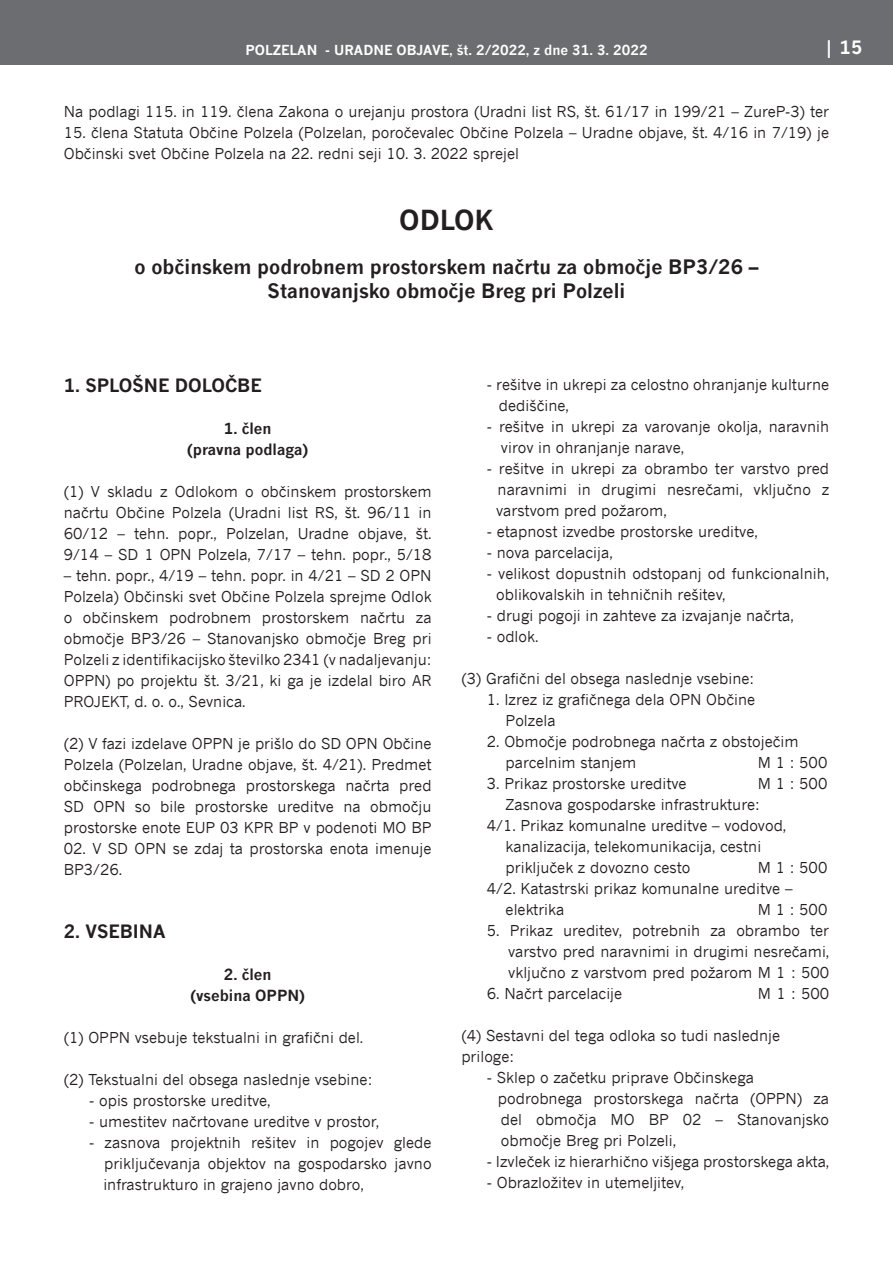
<style>
.page{position:relative;width:893px;height:1263px;background:#fff}
.page>*{position:absolute;margin:0;border:0;box-sizing:border-box;transform-origin:0 0}
.t1{font:700 27px "News Gothic";color:#231f20}
.t2{font:700 19.5px/23.4px "News Gothic";color:#231f20;text-align:center}
.t3{font:700 18px "News Gothic";color:#231f20}
.t4{font:700 18px "News Gothic";color:#fff}
.t5{font:15px/21px "News Gothic";color:#231f20}
.t6{font:700 15px/21px "News Gothic";color:#231f20;text-align:center}
.t7{font:700 13.5px "News Gothic";color:#fff}
</style>
<div class="page">
<div style="left:0;top:0;width:893px;height:64px;background:#6c6d70"></div>
<p class="t7" style="left:245px;top:39px;width:404px">POLZELAN - URADNE OBJAVE, št. 2/2022, z dne 31. 3. 2022</p>
<p class="t4" style="left:824px;top:33px;width:40px">| 15</p>
<p class="t5" style="left:64px;top:101px;width:767px">Na podlagi 115. in 119. člena Zakona o urejanju prostora (Uradni list RS, št. 61/17 in 199/21 – ZureP-3) ter</p>
<p class="t5" style="left:64px;top:122px;width:767px">15. člena Statuta Občine Polzela (Polzelan, poročevalec Občine Polzela – Uradne objave, št. 4/16 in 7/19) je<br>Občinski svet Občine Polzela na 22. redni seji 10. 3. 2022 sprejel</p>
<h1 class="t1" style="left:399px;top:197px;width:96px">ODLOK</h1>
<h2 class="t2" style="left:135px;top:254px;width:625px">o občinskem podrobnem prostorskem načrtu za območje BP3/26 –<br>Stanovanjsko območje Breg pri Polzeli</h2>
<p class="t3" style="left:64px;top:370px;width:199px">1. SPLOŠNE DOLOČBE</p>
<p class="t6" style="left:187px;top:417px;width:123px">1. člen<br>(pravna podlaga)</p>
<p class="t5" style="left:64px;top:480px;width:369px;text-align:justify">(1) V skladu z Odlokom o občinskem prostorskem načrtu Občine Polzela (Uradni list RS, št. 96/11 in 60/12 – tehn. popr., Polzelan, Uradne objave, št.<br>9/14 – SD 1 OPN Polzela, 7/17 – tehn. popr., 5/18</p>
<p class="t5" style="left:64px;top:564px;width:369px;text-align:justify">– tehn. popr., 4/19 – tehn. popr. in 4/21 – SD 2 OPN Polzela) Občinski svet Občine Polzela sprejme Odlok o občinskem podrobnem prostorskem načrtu za območje BP3/26 – Stanovanjsko območje Breg pri Polzeli z identifikacijsko številko 2341 (v nadaljevanju:<br>OPPN) po projektu št. 3/21, ki ga je izdelal biro AR PROJEKT, d. o. o., Sevnica.</p>
<p class="t5" style="left:64px;top:732px;width:369px;text-align:justify">(2) V fazi izdelave OPPN je prišlo do SD OPN Občine Polzela (Polzelan, Uradne objave, št. 4/21). Predmet občinskega podrobnega prostorskega načrta pred SD OPN so bile prostorske ureditve na območju prostorske enote EUP 03 KPR BP v podenoti MO BP</p>
<p class="t5" style="left:64px;top:837px;width:369px">02. V SD OPN se zdaj ta prostorska enota imenuje<br>BP3/26.</p>
<p class="t3" style="left:64px;top:916px;width:103px">2. VSEBINA</p>
<p class="t6" style="left:190px;top:963px;width:116px">2. člen<br>(vsebina OPPN)</p>
<p class="t5" style="left:64px;top:1026px;width:301px">(1) OPPN vsebuje tekstualni in grafični del.</p>
<p class="t5" style="left:64px;top:1068px;width:310px">(2) Tekstualni del obsega naslednje vsebine:</p>
<p class="t5" style="left:89px;top:1089px;width:183px">- opis prostorske ureditve,</p>
<p class="t5" style="left:89px;top:1110px;width:291px">- umestitev načrtovane ureditve v prostor,</p>
<p class="t5" style="left:103px;top:1131px;width:330px;text-align:justify;text-indent:-14px">- zasnova projektnih rešitev in pogojev glede priključevanja objektov na gospodarsko javno infrastrukturo in grajeno javno dobro,</p>
<p class="t5" style="left:499px;top:373px;width:332px;text-indent:-12px">- rešitve in ukrepi za celostno ohranjanje kulturne dediščine,</p>
<p class="t5" style="left:501px;top:415px;width:330px;text-indent:-14px">- rešitve in ukrepi za varovanje okolja, naravnih virov in ohranjanje narave,</p>
<p class="t5" style="left:496px;top:457px;width:334px;text-align:justify;text-indent:-9px">- rešitve in ukrepi za obrambo ter varstvo pred naravnimi in drugimi nesrečami, vključno z varstvom pred požarom,</p>
<p class="t5" style="left:487px;top:520px;width:272px">- etapnost izvedbe prostorske ureditve,</p>
<p class="t5" style="left:487px;top:541px;width:127px">- nova parcelacija,</p>
<p class="t5" style="left:496px;top:562px;width:334px;text-indent:-9px">- velikost dopustnih odstopanj od funkcionalnih, oblikovalskih in tehničnih rešitev,</p>
<p class="t5" style="left:487px;top:604px;width:308px">- drugi pogoji in zahteve za izvajanje načrta,</p>
<p class="t5" style="left:487px;top:625px;width:53px">- odlok.</p>
<p class="t5" style="left:461px;top:667px;width:294px">(3) Grafični del obsega naslednje vsebine:</p>
<p class="t5" style="left:506px;top:688px;width:251px;text-indent:-19px">1. Izrez iz grafičnega dela OPN Občine<br>Polzela</p>
<p class="t5" style="left:506px;top:730px;width:295px;text-indent:-19px">2. Območje podrobnega načrta z obstoječim parcelnim stanjem</p>
<p class="t5" style="left:758px;top:751px;width:71px">M 1 : 500</p>
<p class="t5" style="left:487px;top:772px;width:201px">3. Prikaz prostorske ureditve</p>
<p class="t5" style="left:758px;top:772px;width:71px">M 1 : 500</p>
<p class="t5" style="left:506px;top:793px;width:256px">Zasnova gospodarske infrastrukture:</p>
<p class="t5" style="left:487px;top:814px;width:301px">4/1. Prikaz komunalne ureditve – vodovod,</p>
<p class="t5" style="left:506px;top:835px;width:257px">kanalizacija, telekomunikacija, cestni</p>
<p class="t5" style="left:506px;top:856px;width:186px">priključek z dovozno cesto</p>
<p class="t5" style="left:758px;top:856px;width:71px">M 1 : 500</p>
<p class="t5" style="left:487px;top:877px;width:307px">4/2. Katastrski prikaz komunalne ureditve –</p>
<p class="t5" style="left:506px;top:898px;width:60px">elektrika</p>
<p class="t5" style="left:758px;top:898px;width:71px">M 1 : 500</p>
<p class="t5" style="left:508px;top:919px;width:322px;text-align:justify;text-indent:-21px">5. Prikaz ureditev, potrebnih za obrambo ter varstvo pred naravnimi in drugimi nesrečami, vključno z varstvom pred požarom M 1 : 500</p>
<p class="t5" style="left:487px;top:982px;width:137px">6. Načrt parcelacije</p>
<p class="t5" style="left:758px;top:982px;width:73px">M 1 : 500</p>
<p class="t5" style="left:461px;top:1024px;width:320px">(4) Sestavni del tega odloka so tudi naslednje priloge:</p>
<p class="t5" style="left:498px;top:1066px;width:333px;text-indent:-11px">- Sklep o začetku priprave Občinskega podrobnega prostorskega načrta (OPPN) za del območja MO BP 02 – Stanovanjsko območje Breg pri Polzeli,</p>
<p class="t5" style="left:487px;top:1150px;width:344px">- Izvleček iz hierarhično višjega prostorskega akta,</p>
<p class="t5" style="left:487px;top:1171px;width:199px">- Obrazložitev in utemeljitev,</p>
</div>
